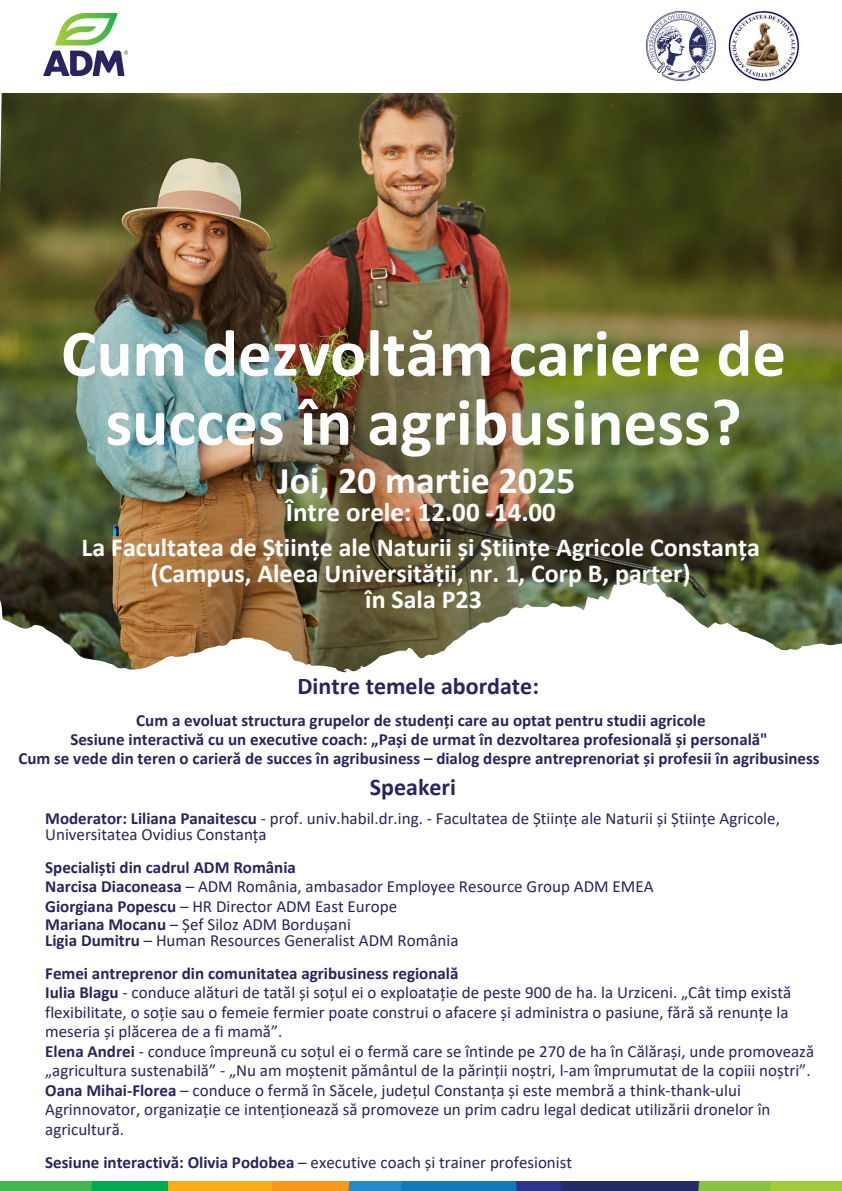
<style>
.page{position:relative;width:842px;height:1191px;background:#fff}
.page>*{position:absolute;margin:0;border:0;box-sizing:border-box;transform-origin:0 0}
.t1{font:700 67px/69px "Calibri";color:#fff;text-align:center}
.t2{font:700 38px "Calibri";color:#fff}
.t3{font:700 27px "Calibri";color:#fff}
.t4{font:700 26px/26.2px "Calibri";color:#fff;text-align:center}
.t5{font:700 24px "Calibri";color:#27245f}
.t6{font:17px/19.5px "Calibri";color:#27245f}
.t7{font:700 17px/18.8px "Calibri";color:#27245f;text-align:center}
.s1{font-weight:700}
</style>
<div class="page">
<img style="left:0;top:93px;width:842px;height:580px">
<img style="left:190px;top:93px;width:652px;height:494px">
<img style="left:43px;top:14px;width:84px;height:62px">
<img style="left:728px;top:11px;width:72px;height:70px">
<img style="left:0;top:1181px;width:842px;height:9px">
<img style="left:647px;top:12px;width:69px;height:69px">
<p class="t1" style="left:61px;top:324px;width:726px">Cum dezvoltăm cariere de succes în agribusiness?</p>
<p class="t2" style="left:277px;top:464px;width:300px">Joi, 20 martie 2025</p>
<p class="t3" style="left:286px;top:500px;width:271px">Între orele: 12.00 -14.00</p>
<p class="t4" style="left:81px;top:536px;width:680px">La Facultatea de Științe ale Naturii și Științe Agricole Constanța (Campus, Aleea Universității, nr. 1, Corp B, parter)<br>în Sala P23</p>
<p class="t5" style="left:297px;top:676px;width:243px">Dintre temele abordate:</p>
<p class="t7" style="left:18px;top:712px;width:803px">Cum a evoluat structura grupelor de studenți care au optat pentru studii agricole<br>Sesiune interactivă cu un executive coach: „Pași de urmat în dezvoltarea profesională și personală"<br>Cum se vede din teren o carieră de succes în agribusiness – dialog despre antreprenoriat și profesii în agribusiness</p>
<p class="t5" style="left:370px;top:777px;width:88px">Speakeri</p>
<p class="t6" style="left:45px;top:811px;width:736px;line-height:15.8px"><span class="s1">Moderator: Liliana Panaitescu</span> - prof. univ.habil.dr.ing. - Facultatea de Științe ale Naturii și Științe Agricole,<br>Universitatea Ovidius Constanța</p>
<p class="t7" style="left:45px;top:859px;width:252px">Specialiști din cadrul ADM România</p>
<p class="t6" style="left:45px;top:878px;width:610px"><span class="s1">Narcisa Diaconeasa</span> – ADM România, ambasador Employee Resource Group ADM EMEA</p>
<h1 class="t6" style="left:45px;top:897px;width:353px"><span class="s1">Giorgiana Popescu</span> – HR Director ADM East Europe</h1>
<h2 class="t6" style="left:45px;top:915px;width:307px"><span class="s1">Mariana Mocanu</span> – Șef Siloz ADM Bordușani</h2>
<h3 class="t6" style="left:45px;top:931px;width:415px"><span class="s1">Ligia Dumitru</span> – Human Resources Generalist ADM România</h3>
<h3 class="t7" style="left:45px;top:964px;width:415px">Femei antreprenor din comunitatea agribusiness regională</h3>
<h4 class="t6" style="left:45px;top:983px;width:747px"><span class="s1">Iulia Blagu</span> - conduce alături de tatăl și soțul ei o exploatație de peste 900 de ha. la Urziceni. „Cât timp există flexibilitate, o soție sau o femeie fermier poate construi o afacere și administra o pasiune, fără să renunțe la meseria și plăcerea de a fi mamă”.</h4>
<h5 class="t6" style="left:45px;top:1042px;width:770px"><span class="s1">Elena Andrei</span> - conduce împreună cu soțul ei o fermă care se întinde pe 270 de ha în Călărași, unde promovează „agricultura sustenabilă” - „Nu am moștenit pământul de la părinții noștri, l-am împrumutat de la copiii noștri”.</h5>
<h4 class="t6" style="left:45px;top:1081px;width:727px"><span class="s1">Oana Mihai-Florea</span> – conduce o fermă în Săcele, județul Constanța și este membră a think-thank-ului<br>Agrinnovator, organizație ce intenționează să promoveze un prim cadru legal dedicat utilizării dronelor în agricultură.</h4>
<p class="t6" style="left:45px;top:1154px;width:528px"><span class="s1">Sesiune interactivă: Olivia Podobea</span> – executive coach și trainer profesionist</p>
</div>
